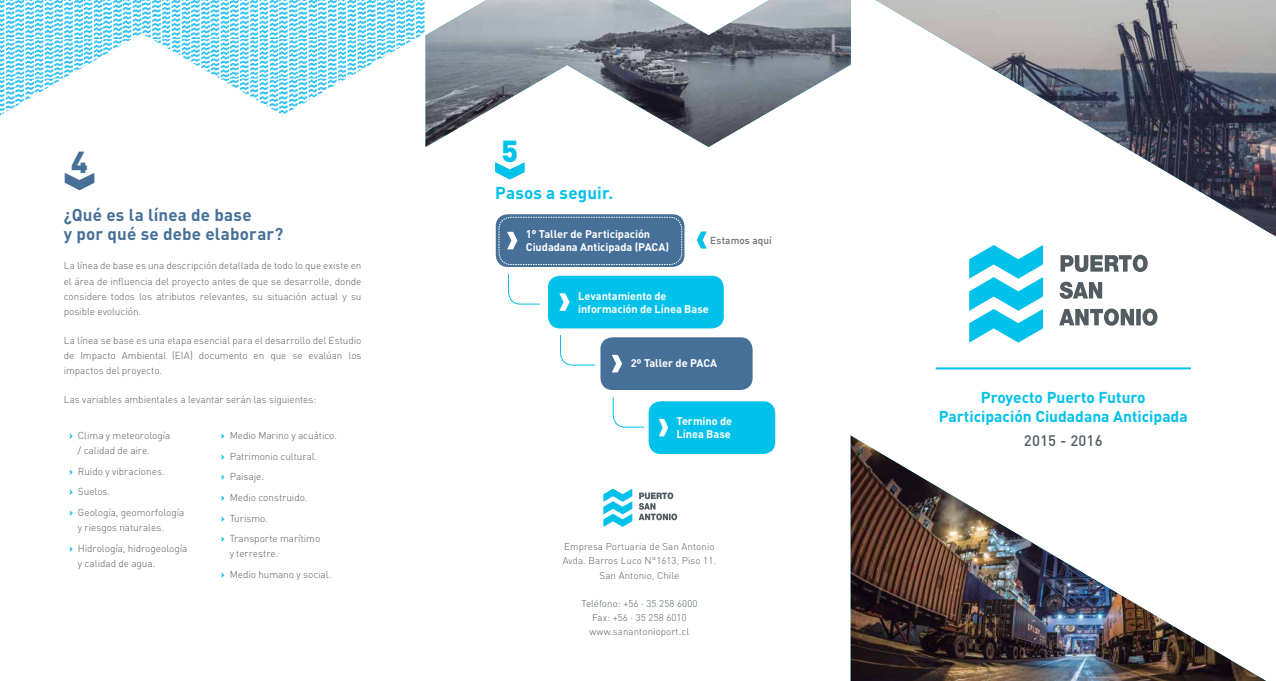
<style>
.page{position:relative;width:1276px;height:681px;background:#fff}
.page>*{position:absolute;margin:0;border:0;box-sizing:border-box;transform-origin:0 0}
.t1{font:900 30px "DIN Pro";color:#467098}
.t2{font:900 30px "DIN Pro";color:#00c1ea}
.t3{font:700 17px/19px "DIN Pro";letter-spacing:.01em;color:#467098}
.t4{font:700 17px "DIN Pro";letter-spacing:.01em;color:#00c1ea}
.t5{font:700 15.6px/18.7px "DIN Pro";color:#00c1ea;text-align:center}
.t6{font:500 14.9px "DIN Pro";letter-spacing:.01em;color:#535c61}
.t7{font:700 11px/13px "DIN Pro";letter-spacing:-.005em;color:#fff}
.t8{font:300 10px/20.7px "DIN Pro";letter-spacing:-.005em;color:#565c60}
.t9{font:500 10px "DIN Pro";letter-spacing:.01em;color:#6d6e71}
.t10{font:300 9.7px/14.1px "DIN Pro";letter-spacing:.01em;color:#535c61;text-align:center}
.s1{font-weight:900;color:#00c1ea}
</style>
<div class="page">
<svg style="left:1059px;top:255px;width:98px;height:70px"></svg>
<img style="left:850px;top:435px;width:415px;height:245px">
<img style="left:875px;top:0;width:401px;height:236px">
<hr style="left:935px;top:367px;width:256px;height:2px;background:#00c1ea">
<svg style="left:969px;top:245px;width:74px;height:97px"></svg>
<svg style="left:638px;top:492px;width:39px;height:28px"></svg>
<svg style="left:603px;top:488px;width:29px;height:38px"></svg>
<svg style="left:65px;top:173px;width:29px;height:17px"></svg>
<img style="left:0;top:0;width:425px;height:39px">
<img style="left:0;top:39px;width:411px;height:40px">
<img style="left:0;top:79px;width:346px;height:36px">
<svg style="left:495px;top:162px;width:30px;height:17px"></svg>
<svg style="left:697px;top:231px;width:10px;height:17px"></svg>
<div style="left:548px;top:275px;width:176px;height:53px;background:#00c1ea;border-radius:12px"></div>
<svg style="left:559px;top:293px;width:10px;height:18px"></svg>
<div style="left:600px;top:337px;width:152px;height:53px;background:#467098;border-radius:12px"></div>
<svg style="left:612px;top:355px;width:10px;height:17px"></svg>
<svg style="left:496px;top:214px;width:188px;height:53px"></svg>
<div style="left:648px;top:401px;width:127px;height:53px;background:#00c1ea;border-radius:12px"></div>
<svg style="left:659px;top:418px;width:9px;height:18px"></svg>
<svg style="left:560px;top:335px;width:36px;height:31px"></svg>
<svg style="left:612px;top:397px;width:33px;height:31px"></svg>
<svg style="left:508px;top:274px;width:32px;height:31px"></svg>
<img style="left:425px;top:0;width:426px;height:147px">
<div style="left:498px;top:217px;width:184px;height:48px;background:#467098"></div>
<h1 class="t1" style="left:71px;top:142px;width:18px">4</h1>
<h2 class="t3" style="left:64px;top:205px;width:221px">¿Qué es la línea de base<br>y por qué se debe elaborar?</h2>
<p class="t8" style="left:64px;top:258px;width:299px;line-height:15px;text-align:justify">La línea de base es una descripción detallada de todo lo que existe en el área de influencia del proyecto antes de que se desarrolle, donde considere todos los atributos relevantes, su situación actual y su posible evolución.</p>
<p class="t8" style="left:64px;top:332px;width:299px;line-height:15px;text-align:justify">La línea se base es una etapa esencial para el desarrollo del Estudio de Impacto Ambiental (EIA) documento en que se evalúan los impactos del proyecto.</p>
<p class="t8" style="left:64px;top:388px;width:254px">Las variables ambientales a levantar serán las siguientes:</p>
<p class="t8" style="left:78px;top:427px;width:94px;line-height:15px;text-indent:-8px"><span class="s1">›</span> Clima y meteorología / calidad de aire.</p>
<p class="t8" style="left:69px;top:460px;width:116px"><span class="s1">›</span> Ruido y vibraciones.<br><span class="s1">›</span> Suelos.<br><span class="s1">›</span> Geología, geomorfología</p>
<p class="t8" style="left:69px;top:516px;width:119px;text-indent:8px">y riesgos naturales.<br><span class="s1">›</span> Hidrología, hidrogeología</p>
<p class="t8" style="left:78px;top:552px;width:79px">y calidad de agua.</p>
<p class="t8" style="left:221px;top:424px;width:117px"><span class="s1">›</span> Medio Marino y acuático. <span class="s1">›</span> Patrimonio cultural.<br><span class="s1">›</span> Paisaje.<br><span class="s1">›</span> Medio construido.<br><span class="s1">›</span> Turismo.<br><span class="s1">›</span> Transporte marítimo</p>
<p class="t8" style="left:221px;top:542px;width:112px;text-indent:8px">y terrestre.<br><span class="s1">›</span> Medio humano y social.</p>
<h1 class="t2" style="left:501px;top:131px;width:18px">5</h1>
<h2 class="t4" style="left:495px;top:181px;width:120px">Pasos a seguir.</h2>
<p class="t7" style="left:526px;top:227px;width:145px">1° Taller de Participación<br>Ciudadana Anticipada (PACA)</p>
<p class="t9" style="left:710px;top:234px;width:63px">Estamos aquí</p>
<p class="t7" style="left:578px;top:289px;width:132px">Levantamiento de información de Línea Base</p>
<p class="t7" style="left:630px;top:356px;width:88px">2º Taller de PACA</p>
<p class="t7" style="left:676px;top:414px;width:57px">Termino de<br>Línea Base</p>
<p class="t10" style="left:563px;top:539px;width:155px">Empresa Portuaria de San Antonio<br>Avda. Barros Luco N°1613, Piso 11.<br>San Antonio, Chile</p>
<p class="t10" style="left:581px;top:595px;width:117px">Teléfono: +56 · 35 258 6000<br>Fax: +56 · 35 258 6010 www.sanantonioport.cl</p>
<h3 class="t5" style="left:939px;top:387px;width:250px">Proyecto Puerto Futuro<br>Participación Ciudadana Anticipada</h3>
<h3 class="t6" style="left:1024px;top:431px;width:80px">2015 - 2016</h3>
</div>
